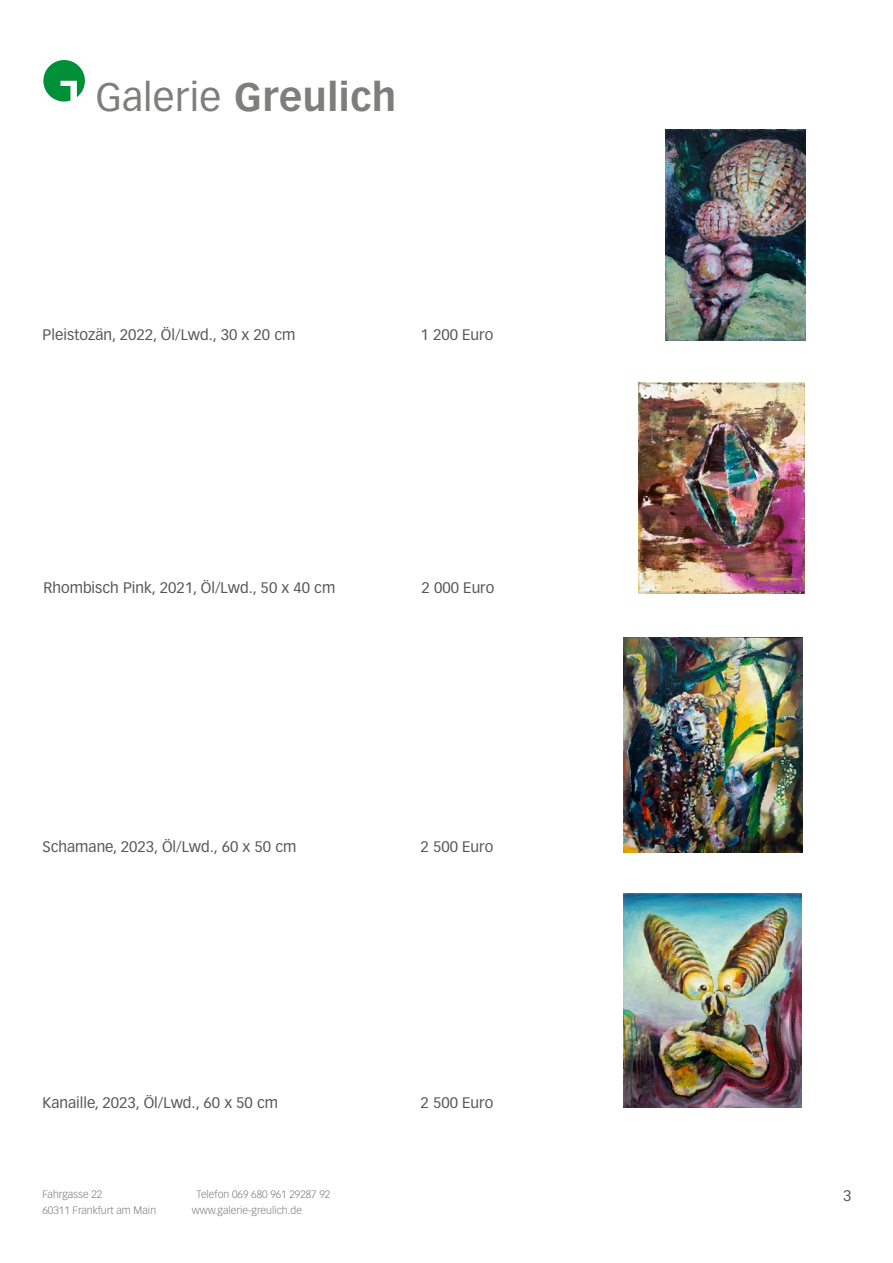
<style>
.page{position:relative;width:893px;height:1263px;background:#fff}
.page>*{position:absolute;margin:0;border:0;box-sizing:border-box;transform-origin:0 0}
.t1{font:700 39px "Vectora LH";letter-spacing:.015em;color:#7e7e7d}
.t2{font:15px "Vectora LH";color:#575756}
.t3{font:300 10.5px "Vectora LH";color:#7e7e7d}
.s1{font-weight:400}
</style>
<div class="page">
<svg style="left:43px;top:60px;width:42px;height:42px"></svg>
<img style="left:665px;top:130px;width:141px;height:210px">
<img style="left:639px;top:383px;width:166px;height:211px">
<img style="left:623px;top:638px;width:180px;height:214px">
<img style="left:624px;top:893px;width:178px;height:214px">
<h1 class="t1" style="left:96px;top:73px;width:302px"><span class="s1">Galerie</span> Greulich</h1>
<p class="t2" style="left:43px;top:326px;width:254px">Pleistozän, 2022, Öl/Lwd., 30 x 20 cm</p>
<p class="t2" style="left:421px;top:326px;width:74px">1 200 Euro</p>
<p class="t2" style="left:44px;top:578px;width:293px">Rhombisch Pink, 2021, Öl/Lwd., 50 x 40 cm</p>
<p class="t2" style="left:422px;top:578px;width:74px">2 000 Euro</p>
<p class="t2" style="left:43px;top:838px;width:256px">Schamane, 2023, Öl/Lwd., 60 x 50 cm</p>
<p class="t2" style="left:421px;top:838px;width:74px">2 500 Euro</p>
<p class="t2" style="left:43px;top:1094px;width:237px">Kanaille, 2023, Öl/Lwd., 60 x 50 cm</p>
<p class="t2" style="left:421px;top:1094px;width:74px">2 500 Euro</p>
<p class="t3" style="left:43px;top:1188px;width:61px">Fahrgasse 22</p>
<p class="t3" style="left:197px;top:1188px;width:135px">Telefon 069 680 961 29287 92</p>
<p class="t3" style="left:43px;top:1204px;width:115px">60311 Frankfurt am Main</p>
<p class="t3" style="left:192px;top:1204px;width:112px">www.galerie-greulich.de</p>
<p class="t2" style="left:843px;top:1187px;width:10px">3</p>
</div>
